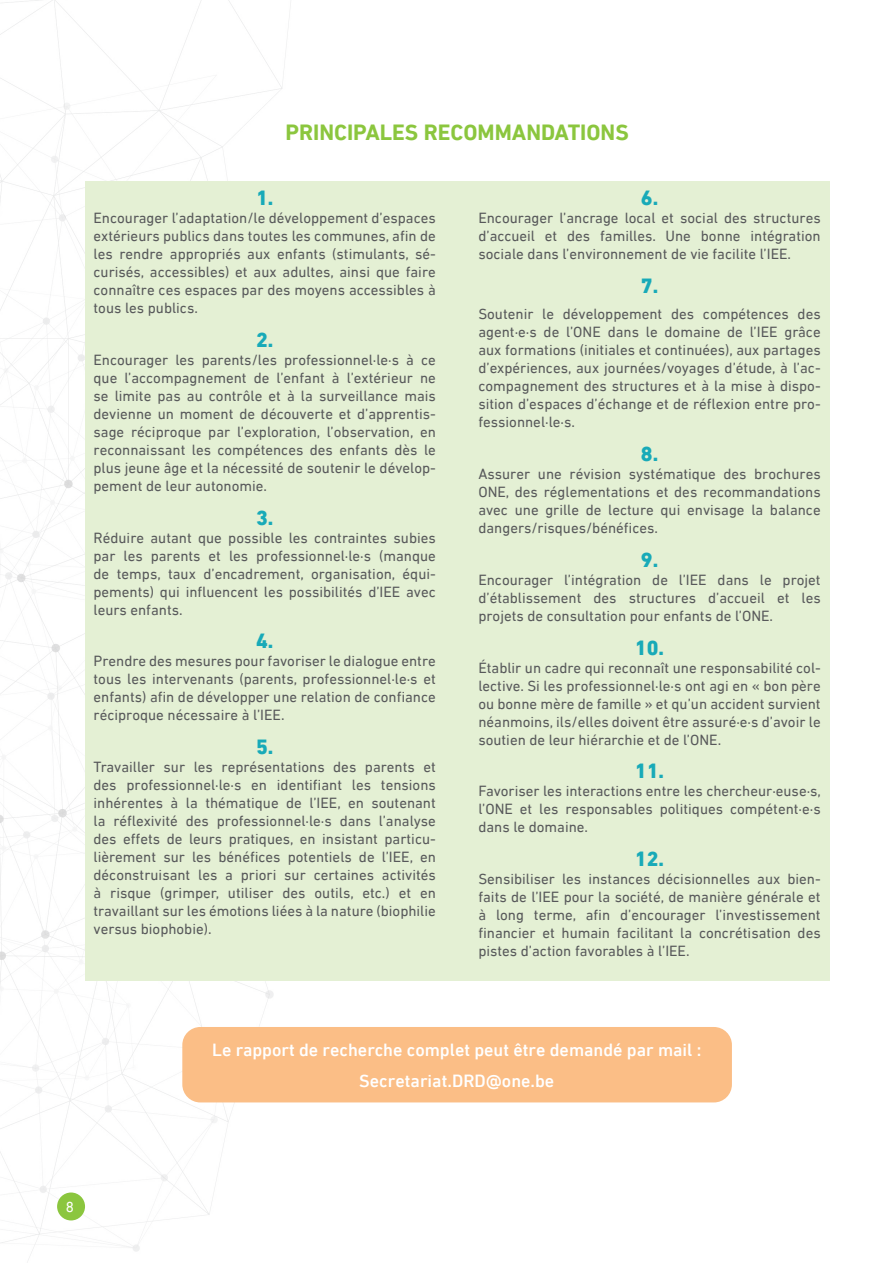
<style>
.page{position:relative;width:893px;height:1263px;background:#fff}
.page>*{position:absolute;margin:0;border:0;box-sizing:border-box;transform-origin:0 0}
.t1{font:700 22.5px "DIN Next LT Pro";color:#8bc63e}
.t2{font:800 21px "DIN Next LT Pro";color:#18aab8}
.t3{font:500 18px/30.2px "DIN Next LT Pro";color:#fff;text-align:center}
.t4{font:15px/18px "DIN Next LT Pro";color:#57585a;text-align:justify}
.t5{font:15px "DIN Next LT Pro";color:#fff}
</style>
<div class="page">
<img style="left:0;top:0;width:297px;height:1262px">
<div style="left:57px;top:1192px;width:28px;height:28px;background:#8bc63e;border-radius:50%"></div>
<div style="left:182px;top:1027px;width:550px;height:75px;background:#fbbe86;border-radius:18px"></div>
<div style="left:85px;top:181px;width:744px;height:800px;background:#e4f0d4"></div>
<h1 class="t1" style="left:285px;top:119px;width:345px">PRINCIPALES RECOMMANDATIONS</h1>
<h2 class="t2" style="left:256px;top:186px;width:19px">1.</h2>
<p class="t4" style="left:94px;top:209px;width:344px">Encourager l’adaptation/le développement d’espaces extérieurs publics dans toutes les communes, afin de les rendre appropriés aux enfants (stimulants, sé&shy;curisés, accessibles) et aux adultes, ainsi que faire connaître ces espaces par des moyens accessibles à tous les publics.</p>
<h2 class="t2" style="left:256px;top:327px;width:19px">2.</h2>
<p class="t4" style="left:94px;top:351px;width:344px">Encourager les parents/les professionnel·le·s à ce que l’accompagnement de l’enfant à l’extérieur ne se limite pas au contrôle et à la surveillance mais devienne un moment de découverte et d’apprentis&shy;sage réciproque par l’exploration, l’observation, en reconnaissant les compétences des enfants dès le plus jeune âge et la nécessité de soutenir le dévelop&shy;pement de leur autonomie.</p>
<h2 class="t2" style="left:256px;top:505px;width:19px">3.</h2>
<p class="t4" style="left:94px;top:528px;width:344px">Réduire autant que possible les contraintes subies par les parents et les professionnel·le·s (manque de temps, taux d’encadrement, organisation, équi&shy;pements) qui influencent les possibilités d’IEE avec leurs enfants.</p>
<h2 class="t2" style="left:256px;top:629px;width:19px">4.</h2>
<p class="t4" style="left:94px;top:652px;width:344px">Prendre des mesures pour favoriser le dialogue entre tous les intervenants (parents, professionnel·le·s et enfants) afin de développer une relation de confiance réciproque nécessaire à l’IEE.</p>
<h2 class="t2" style="left:256px;top:734px;width:19px">5.</h2>
<p class="t4" style="left:94px;top:758px;width:344px">Travailler sur les représentations des parents et des professionnel·le·s en identifiant les tensions inhérentes à la thématique de l’IEE, en soutenant la réflexivité des professionnel·le·s dans l’analyse des effets de leurs pratiques, en insistant particu&shy;lièrement sur les bénéfices potentiels de l’IEE, en déconstruisant les a priori sur certaines activités à risque (grimper, utiliser des outils, etc.) et en travaillant sur les émotions liées à la nature (biophilie versus biophobie).</p>
<h2 class="t2" style="left:641px;top:186px;width:19px">6.</h2>
<p class="t4" style="left:478px;top:209px;width:344px">Encourager l’ancrage local et social des structures d’accueil et des familles. Une bonne intégration sociale dans l’environnement de vie facilite l’IEE.</p>
<h2 class="t2" style="left:641px;top:273px;width:19px">7.</h2>
<p class="t4" style="left:478px;top:305px;width:344px">Soutenir le développement des compétences des agent·e·s de l’ONE dans le domaine de l’IEE grâce aux formations (initiales et continuées), aux partages d’expériences, aux journées/voyages d’étude, à l’ac&shy;compagnement des structures et à la mise à dispo&shy;sition d’espaces d’échange et de réflexion entre pro&shy;fessionnel·le·s.</p>
<h2 class="t2" style="left:641px;top:441px;width:19px">8.</h2>
<p class="t4" style="left:478px;top:465px;width:344px">Assurer une révision systématique des brochures ONE, des réglementations et des recommandations avec une grille de lecture qui envisage la balance dangers/risques/bénéfices.</p>
<h2 class="t2" style="left:641px;top:547px;width:19px">9.</h2>
<p class="t4" style="left:478px;top:570px;width:344px">Encourager l’intégration de l’IEE dans le projet d’établissement des structures d’accueil et les projets de consultation pour enfants de l’ONE.</p>
<h2 class="t2" style="left:635px;top:635px;width:31px">10.</h2>
<p class="t4" style="left:478px;top:658px;width:344px">Établir un cadre qui reconnaît une responsabilité col&shy;lective. Si les professionnel·le·s ont agi en « bon père ou bonne mère de famille » et qu’un accident survient néanmoins, ils/elles doivent être assuré·e·s d’avoir le soutien de leur hiérarchie et de l’ONE.</p>
<h2 class="t2" style="left:635px;top:759px;width:31px">11.</h2>
<p class="t4" style="left:478px;top:782px;width:344px">Favoriser les interactions entre les chercheur·euse·s, l’ONE et les responsables politiques compétent·e·s dans le domaine.</p>
<h2 class="t2" style="left:635px;top:846px;width:31px">12.</h2>
<p class="t4" style="left:478px;top:870px;width:344px">Sensibiliser les instances décisionnelles aux bien&shy;faits de l’IEE pour la société, de manière générale et à long terme, afin d’encourager l’investissement financier et humain facilitant la concrétisation des pistes d’action favorables à l’IEE.</p>
<p class="t3" style="left:212px;top:1035px;width:491px">Le rapport de recherche complet peut être demandé par mail :<br>Secretariat.DRD@one.be</p>
<p class="t5" style="left:66px;top:1198px;width:10px">8</p>
</div>
